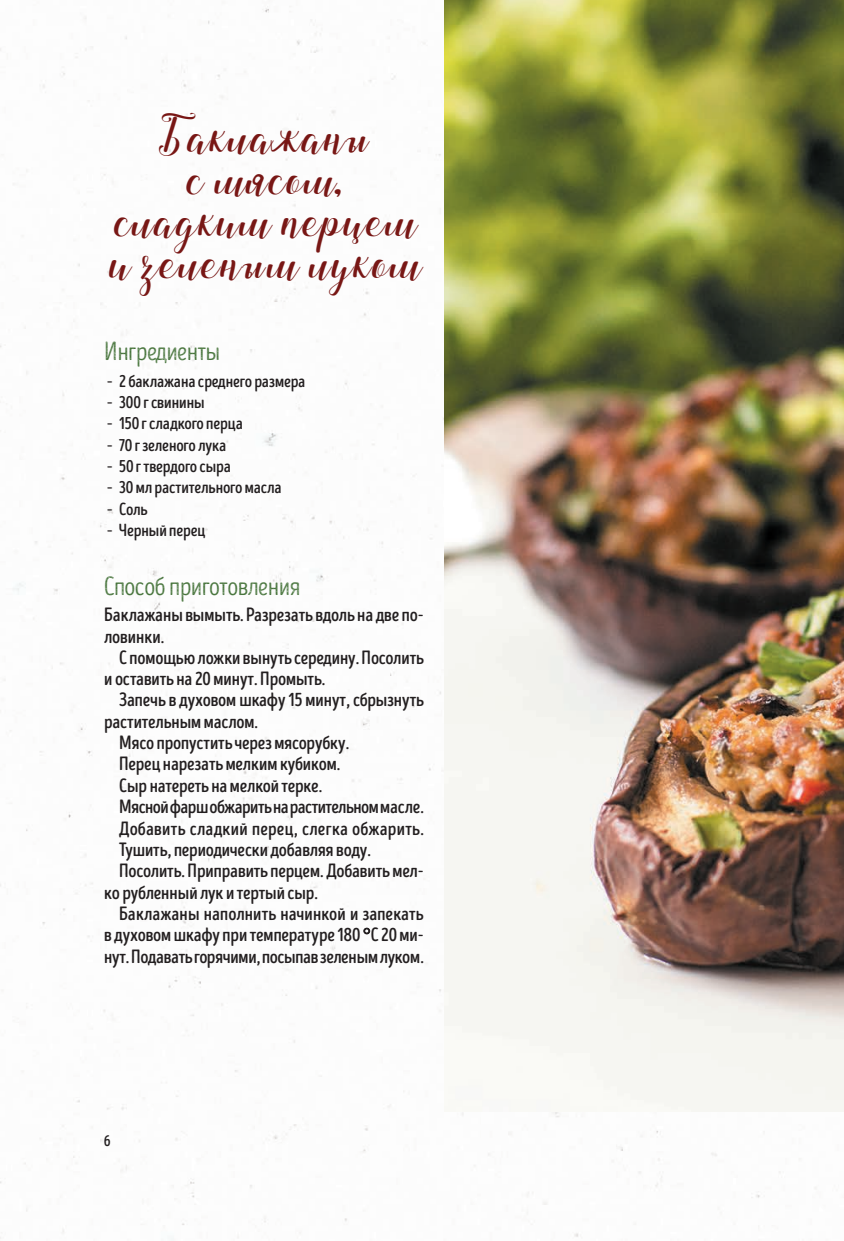
<style>
.page{position:relative;width:844px;height:1241px;background:#fff}
.page>*{position:absolute;margin:0;border:0;box-sizing:border-box;transform-origin:0 0}
.t1{font:38.5px/42px "Regaled CYR";letter-spacing:.02em;color:#781715;text-align:center;scale:1.25 1}
.t2{font:26.25px "Intro Head R H2 Base";letter-spacing:-.01em;color:#3d6d31}
.t3{font:19.25px/21.3px "Intro Head B Base";letter-spacing:-.01em;color:#231f20}
.t4{font:19.25px "Intro Head B Base";letter-spacing:-.03em;color:#231f20}
.t5{font:19.25px "Intro Head B Base";letter-spacing:.015em;color:#231f20}
.t6{font:17.5px "Intro Head B Base";letter-spacing:-.01em;color:#231f20}
.t7{font:15.75px "Intro Head B Base";color:#231f20}
</style>
<div class="page">
<img style="left:445px;top:0;width:398px;height:1111px">
<svg style="left:363px;top:927px;width:7px;height:7px"></svg>
<h1 class="t1" style="left:108px;top:117px;width:250px">Баклажаны<br>с мясом, сладким перцем и зеленым луком</h1>
<h2 class="t2" style="left:104px;top:337px;width:117px">Ингредиенты</h2>
<p class="t6" style="left:107px;top:370px;width:200px">– 2 баклажана среднего размера</p>
<p class="t6" style="left:107px;top:392px;width:99px">– 300 г свинины</p>
<p class="t6" style="left:107px;top:413px;width:138px">– 150 г сладкого перца</p>
<p class="t6" style="left:107px;top:434px;width:121px">– 70 г зеленого лука</p>
<p class="t6" style="left:107px;top:456px;width:126px">– 50 г твердого сыра</p>
<p class="t6" style="left:107px;top:477px;width:176px">– 30 мл растительного масла</p>
<p class="t6" style="left:107px;top:498px;width:42px">– Соль</p>
<p class="t6" style="left:107px;top:520px;width:100px">– Черный перец</p>
<h2 class="t2" style="left:104px;top:571px;width:197px">Способ приготовления</h2>
<p class="t3" style="left:104px;top:604px;width:321px">Баклажаны вымыть. Разрезать вдоль на две по&shy;ловинки.</p>
<p class="t3" style="left:104px;top:646px;width:321px;text-indent:15px">С помощью ложки вынуть середину. Посолить и оставить на 20 минут. Промыть.</p>
<p class="t3" style="left:119px;top:689px;width:306px">Запечь в духовом шкафу 15 минут, сбрызнуть</p>
<p class="t3" style="left:104px;top:710px;width:155px">растительным маслом.</p>
<p class="t3" style="left:119px;top:732px;width:231px">Мясо пропустить через мясорубку.</p>
<p class="t3" style="left:119px;top:753px;width:223px">Перец нарезать мелким кубиком.</p>
<p class="t3" style="left:119px;top:774px;width:204px">Сыр натереть на мелкой терке.</p>
<p class="t4" style="left:119px;top:795px;width:306px">Мясной фарш обжарить на растительном масле.</p>
<p class="t5" style="left:119px;top:816px;width:306px">Добавить сладкий перец, слегка обжарить.</p>
<p class="t3" style="left:119px;top:838px;width:253px">Тушить, периодически добавляя воду.</p>
<p class="t3" style="left:119px;top:860px;width:306px">Посолить. Приправить перцем. Добавить мел-</p>
<p class="t3" style="left:104px;top:881px;width:215px">ко рубленный лук и тертый сыр.</p>
<p class="t3" style="left:119px;top:902px;width:306px">Баклажаны наполнить начинкой и запекать</p>
<p class="t3" style="left:104px;top:924px;width:321px">в духовом шкафу при температуре 180 С 20 ми-</p>
<p class="t3" style="left:104px;top:945px;width:321px">нут. Подавать горячими, посыпав зеленым луком.</p>
<p class="t7" style="left:104px;top:1131px;width:8px">6</p>
</div>
